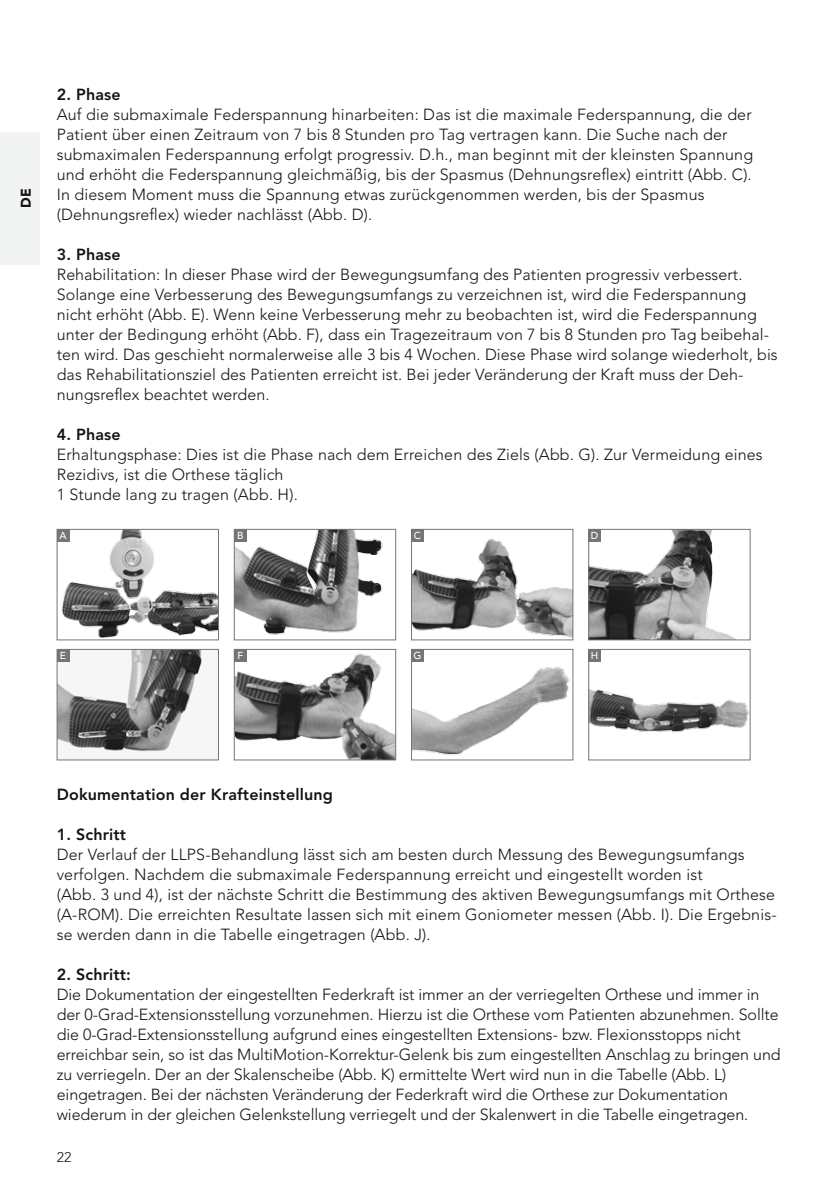
<style>
.page{position:relative;width:840px;height:1191px;background:#fff}
.page>*{position:absolute;margin:0;border:0;box-sizing:border-box;transform-origin:0 0}
.t1{font:300 16px/20px "Avenir LT Std";letter-spacing:.005em;color:#141415}
.t2{font:800 16px "Avenir LT Std";letter-spacing:.01em;color:#141415}
.t3{font:900 14px "Avenir LT Std";color:#141415}
.t4{font:300 14px "Avenir LT Std";color:#141415}
.t5{font:500 10.2px "Avenir LT Std";color:#fff}
</style>
<div class="page">
<img style="left:61px;top:531px;width:156px;height:106px">
<div style="left:57px;top:529px;width:162px;height:111px;border:1px solid #747576"></div>
<div style="left:57px;top:529px;width:12px;height:12px;background:#747576"></div>
<img style="left:236px;top:531px;width:147px;height:104px">
<div style="left:234px;top:529px;width:162px;height:111px;border:1px solid #747576"></div>
<div style="left:234px;top:529px;width:12px;height:12px;background:#747576"></div>
<img style="left:413px;top:531px;width:158px;height:107px">
<div style="left:411px;top:529px;width:162px;height:111px;border:1px solid #747576"></div>
<div style="left:411px;top:529px;width:12px;height:12px;background:#747576"></div>
<img style="left:590px;top:531px;width:144px;height:107px">
<div style="left:588px;top:529px;width:162px;height:111px;border:1px solid #747576"></div>
<div style="left:588px;top:529px;width:12px;height:12px;background:#747576"></div>
<img style="left:413px;top:661px;width:157px;height:94px">
<div style="left:411px;top:649px;width:162px;height:111px;border:1px solid #747576"></div>
<div style="left:411px;top:649px;width:12px;height:12px;background:#747576"></div>
<img style="left:590px;top:651px;width:158px;height:82px">
<div style="left:588px;top:649px;width:162px;height:111px;border:1px solid #747576"></div>
<div style="left:588px;top:649px;width:12px;height:12px;background:#747576"></div>
<img style="left:59px;top:651px;width:143px;height:101px">
<div style="left:57px;top:649px;width:162px;height:111px;border:1px solid #747576"></div>
<div style="left:57px;top:649px;width:12px;height:12px;background:#747576"></div>
<img style="left:236px;top:651px;width:158px;height:107px">
<div style="left:234px;top:649px;width:162px;height:111px;border:1px solid #747576"></div>
<div style="left:234px;top:649px;width:12px;height:12px;background:#747576"></div>
<div style="left:0;top:132px;width:40px;height:133px;background:#f2f3f3"></div>
<p class="t3" style="left:17px;top:208px;width:21px;rotate:-90deg">DE</p>
<p class="t2" style="left:57px;top:85px;width:65px">2. Phase</p>
<p class="t1" style="left:57px;top:105px;width:697px">Auf die submaximale Federspannung hinarbeiten: Das ist die maximale Federspannung, die der Patient über einen Zeitraum von 7 bis 8 Stunden pro Tag vertragen kann. Die Suche nach der submaximalen Federspannung erfolgt progressiv. D.h., man beginnt mit der kleinsten Spannung und erhöht die Federspannung gleichmäßig, bis der Spasmus (Dehnungsreflex) eintritt (Abb. C).<br>In diesem Moment muss die Spannung etwas zurückgenommen werden, bis der Spasmus (Dehnungsreflex) wieder nachlässt (Abb. D).</p>
<p class="t2" style="left:57px;top:245px;width:65px">3. Phase</p>
<p class="t1" style="left:57px;top:265px;width:722px">Rehabilitation: In dieser Phase wird der Bewegungsumfang des Patienten progressiv verbessert.<br>Solange eine Verbesserung des Bewegungsumfangs zu verzeichnen ist, wird die Federspannung nicht erhöht (Abb. E). Wenn keine Verbesserung mehr zu beobachten ist, wird die Federspannung unter der Bedingung erhöht (Abb. F), dass ein Tragezeitraum von 7 bis 8 Stunden pro Tag beibehal&shy;ten wird. Das geschieht normalerweise alle 3 bis 4 Wochen. Diese Phase wird solange wiederholt, bis das Rehabilitationsziel des Patienten erreicht ist. Bei jeder Veränderung der Kraft muss der Deh&shy;nungsreflex beachtet werden.</p>
<p class="t2" style="left:57px;top:425px;width:65px">4. Phase</p>
<p class="t1" style="left:57px;top:445px;width:707px">Erhaltungsphase: Dies ist die Phase nach dem Erreichen des Ziels (Abb. G). Zur Vermeidung eines<br>Rezidivs, ist die Orthese täglich<br>1 Stunde lang zu tragen (Abb. H).</p>
<p class="t5" style="left:59px;top:530px;width:9px">A</p>
<p class="t5" style="left:237px;top:530px;width:8px">B</p>
<p class="t5" style="left:413px;top:530px;width:9px">C</p>
<p class="t5" style="left:590px;top:530px;width:9px">D</p>
<p class="t5" style="left:60px;top:650px;width:8px">E</p>
<p class="t5" style="left:237px;top:650px;width:7px">F</p>
<p class="t5" style="left:413px;top:650px;width:9px">G</p>
<p class="t5" style="left:590px;top:650px;width:9px">H</p>
<p class="t2" style="left:57px;top:785px;width:277px">Dokumentation der Krafteinstellung</p>
<p class="t2" style="left:57px;top:825px;width:71px">1. Schritt</p>
<p class="t1" style="left:57px;top:845px;width:721px">Der Verlauf der LLPS-Behandlung lässt sich am besten durch Messung des Bewegungsumfangs verfolgen. Nachdem die submaximale Federspannung erreicht und eingestellt worden ist<br>(Abb. 3 und 4), ist der nächste Schritt die Bestimmung des aktiven Bewegungsumfangs mit Orthese (A-ROM). Die erreichten Resultate lassen sich mit einem Goniometer messen (Abb. I). Die Ergebnis&shy;se werden dann in die Tabelle eingetragen (Abb. J).</p>
<p class="t2" style="left:57px;top:965px;width:76px">2. Schritt:</p>
<p class="t1" style="left:57px;top:985px;width:725px">Die Dokumentation der eingestellten Federkraft ist immer an der verriegelten Orthese und immer in der 0-Grad-Extensionsstellung vorzunehmen. Hierzu ist die Orthese vom Patienten abzunehmen. Sollte die 0-Grad-Extensionsstellung aufgrund eines eingestellten Extensions- bzw. Flexionsstopps nicht erreichbar sein, so ist das MultiMotion-Korrektur-Gelenk bis zum eingestellten Anschlag zu bringen und zu verriegeln. Der an der Skalenscheibe (Abb. K) ermittelte Wert wird nun in die Tabelle (Abb. L) eingetragen. Bei der nächsten Veränderung der Federkraft wird die Orthese zur Dokumentation wiederum in der gleichen Gelenkstellung verriegelt und der Skalenwert in die Tabelle eingetragen.</p>
<p class="t4" style="left:57px;top:1149px;width:16px">22</p>
</div>
